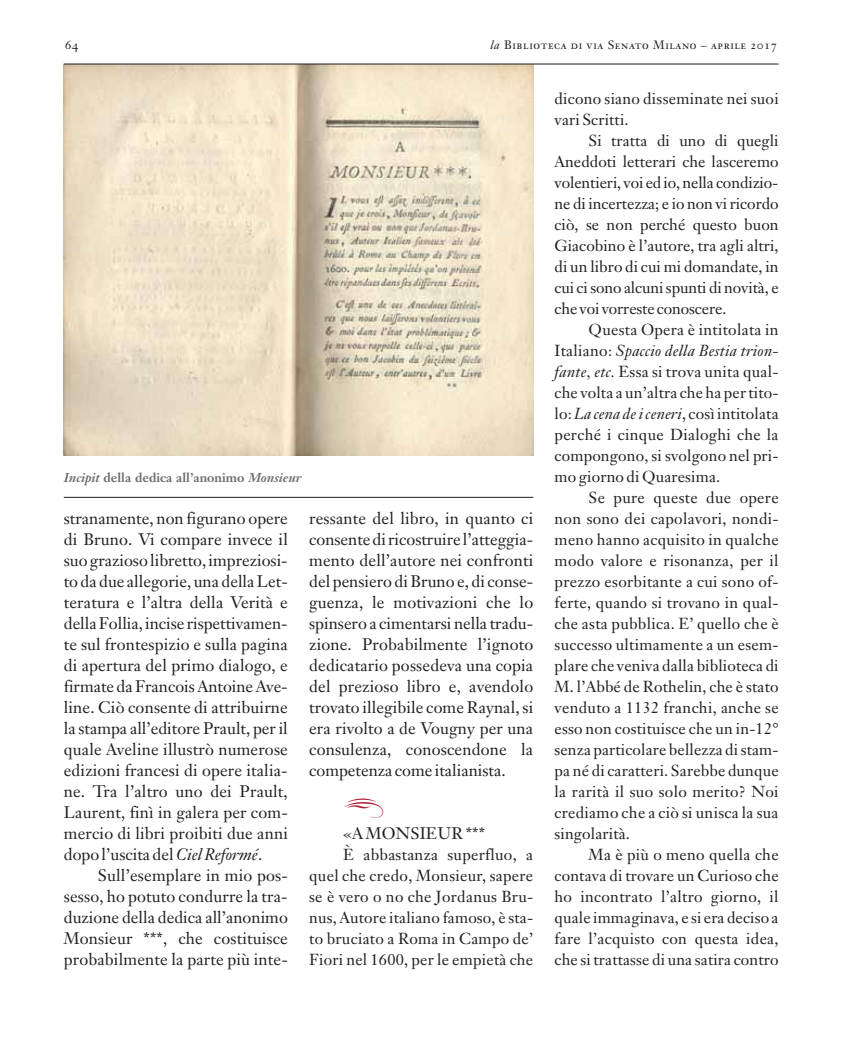
<style>
.page{position:relative;width:851px;height:1063px;background:#fff}
.page>*{position:absolute;margin:0;border:0;box-sizing:border-box;transform-origin:0 0}
.t1{font:16.5px/21px "Janson Text";letter-spacing:.01em;color:#231f20;text-align:justify}
.t2{font:15.75px/21px "Janson Text";letter-spacing:.01em;color:#231f20;text-align:justify}
.t3{font:700 12.75px "Janson Text";color:#6d6e70}
.t4{font:12px "Janson Text Roman SC";letter-spacing:.05em;color:#231f20}
.s1{font-family:"Janson Text Italic Os F"}
.s2{font-style:italic}
.s3{font-size:15.75px}
</style>
<div class="page">
<img style="left:64px;top:65px;width:469px;height:390px">
<hr style="left:64px;top:497px;width:469px;height:1px;background:#231f20">
<hr style="left:64px;top:64px;width:714px;height:1px;background:#231f20">
<p class="t4" style="left:65px;top:40px;width:15px">64</p>
<p class="t4" style="left:490px;top:40px;width:288px"><span class="s1">la</span> Biblioteca di via Senato Milano – aprile 2017</p>
<p class="t3" style="left:64px;top:473px;width:239px"><span class="s2">Incipit</span> della dedica all’anonimo <span class="s2">Monsieur</span></p>
<p class="t1" style="left:64px;top:510px;width:225px">stranamente, non figurano opere di Bruno. Vi compare invece il suo grazioso libretto, impreziosi&shy;to da due allegorie, una della Let&shy;teratura e l’altra della Verità e della Follia, incise rispettivamen&shy;te sul frontespizio e sulla pagina di apertura del primo dialogo, e firmate da Francois Antoine Ave&shy;line. Ciò consente di attribuirne la stampa all’editore Prault, per il quale Aveline illustrò numerose edizioni francesi di opere italia&shy;ne. Tra l’altro uno dei Prault, Laurent, finì in galera per com&shy;mercio di libri proibiti due anni dopo l’uscita del <span class="s2">Ciel Reformé</span>.</p>
<p class="t1" style="left:64px;top:867px;width:225px;text-indent:34px">Sull’esemplare in mio pos&shy;sesso, ho potuto condurre la tra&shy;duzione della dedica all’anonimo Monsieur ***, che costituisce probabilmente la parte più inte-</p>
<p class="t1" style="left:309px;top:510px;width:225px">ressante del libro, in quanto ci consente di ricostruire l’atteggia&shy;mento dell’autore nei confronti del pensiero di Bruno e, di conse&shy;guenza, le motivazioni che lo spinsero a cimentarsi nella tradu&shy;zione. Probabilmente l’ignoto dedicatario possedeva una copia del prezioso libro e, avendolo trovato illegibile come Raynal, si era rivolto a de Vougny per una consulenza, conoscendone la competenza come italianista.</p>
<p class="t1" style="left:343px;top:825px;width:143px"><span class="s3">«</span>A MONSIEUR ***</p>
<p class="t2" style="left:309px;top:846px;width:225px;text-indent:34px">È abbastanza superfluo, a quel che credo, Monsieur, sapere se è vero o no che Jordanus Bru&shy;nus, Autore italiano famoso, è sta&shy;to bruciato a Roma in Campo de’ Fiori nel 1600, per le empietà che</p>
<p class="t2" style="left:554px;top:90px;width:226px">dicono siano disseminate nei suoi vari Scritti.</p>
<p class="t2" style="left:554px;top:132px;width:225px;text-indent:34px">Si tratta di uno di quegli Aneddoti letterari che lasceremo volentieri, voi ed io, nella condizio&shy;ne di incertezza; e io non vi ricordo ciò, se non perché questo buon Giacobino è l’autore, tra agli altri, di un libro di cui mi domandate, in cui ci sono alcuni spunti di novità, e che voi vorreste conoscere.</p>
<p class="t2" style="left:554px;top:321px;width:225px;text-indent:34px">Questa Opera è intitolata in Italiano: <span class="s2">Spaccio della Bestia trion&shy;fante, etc.</span> Essa si trova unita qual&shy;che volta a un’altra che ha per tito&shy;lo: <span class="s2">La cena de i ceneri</span>, così intitolata perché i cinque Dialoghi che la compongono, si svolgono nel pri&shy;mo giorno di Quaresima.</p>
<p class="t2" style="left:554px;top:489px;width:225px;text-indent:34px">Se pure queste due opere non sono dei capolavori, nondi&shy;meno hanno acquisito in qualche modo valore e risonanza, per il prezzo esorbitante a cui sono of&shy;ferte, quando si trovano in qual&shy;che asta pubblica. E’ quello che è successo ultimamente a un esem&shy;plare che veniva dalla biblioteca di M. l’Abbé de Rothelin, che è stato venduto a 1132 franchi, anche se esso non costituisce che un in-12° senza particolare bellezza di stam&shy;pa né di caratteri. Sarebbe dunque la rarità il suo solo merito? Noi crediamo che a ciò si unisca la sua singolarità.</p>
<p class="t2" style="left:554px;top:846px;width:225px;text-indent:34px">Ma è più o meno quella che contava di trovare un Curioso che ho incontrato l’altro giorno, il quale immaginava, e si era deciso a fare l’acquisto con questa idea, che si trattasse di una satira contro</p>
</div>
